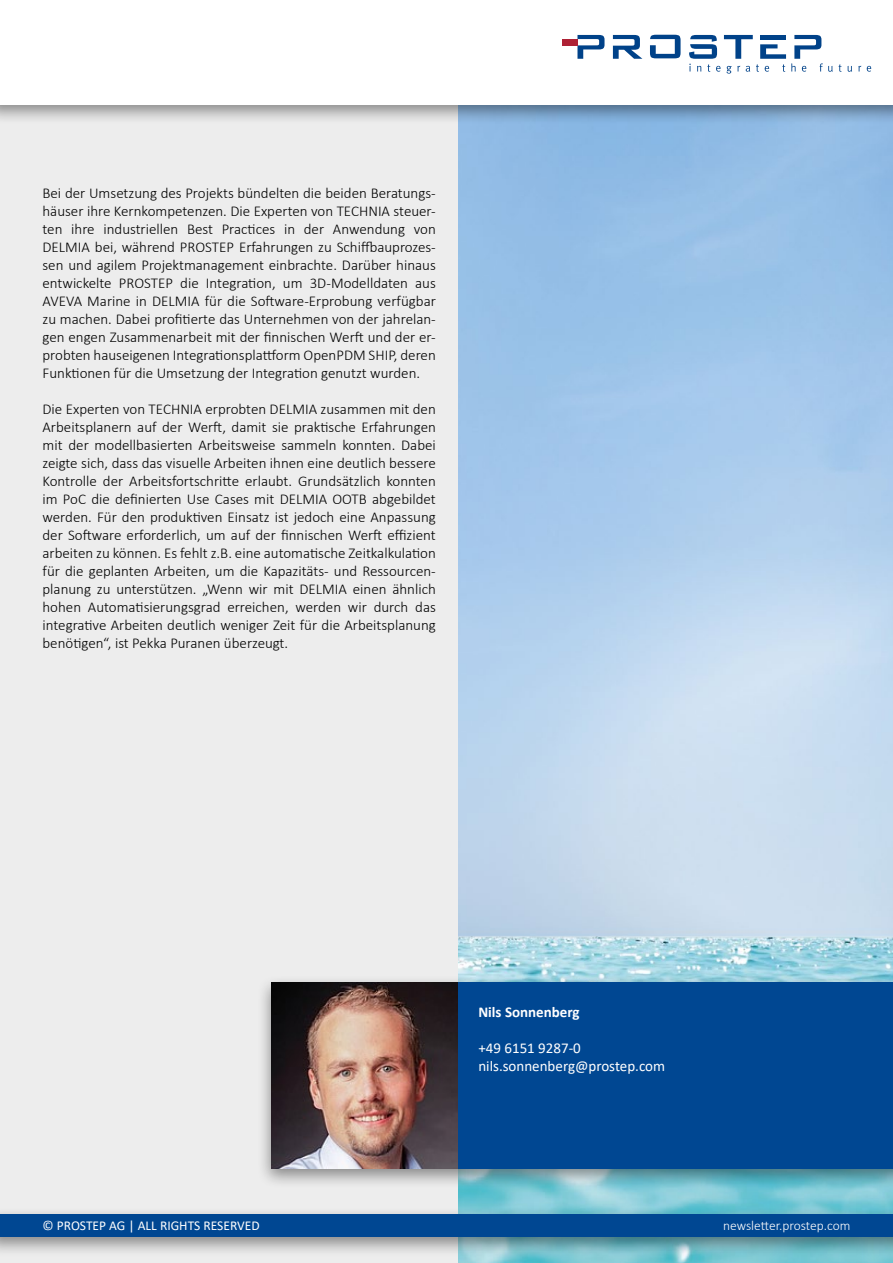
<style>
.page{position:relative;width:893px;height:1263px;background:#fff}
.page>*{position:absolute;margin:0;border:0;box-sizing:border-box;transform-origin:0 0}
.t1{font:300 15px/18px "Calibri";color:#000;text-align:justify}
.t2{font:15px/18px "Calibri";color:#fff}
.t3{font:700 15px "Calibri";color:#fff}
.t4{font:13.5px "Calibri";color:#fff}
.t5{font:300 13.5px "Calibri";color:#fff}
</style>
<div class="page">
<img style="left:457px;top:1189px;width:436px;height:74px">
<img style="left:457px;top:124px;width:436px;height:850px">
<div style="left:0;top:89px;width:457px;height:1174px;background:#ededed"></div>
<div style="left:257px;top:974px;width:636px;height:215px;background:#000;opacity:.43"></div>
<div style="left:271px;top:982px;width:622px;height:186px;background:#004792"></div>
<img style="left:271px;top:982px;width:186px;height:186px">
<div style="left:0;top:1206px;width:893px;height:51px;background:#000;opacity:.43"></div>
<div style="left:0;top:1214px;width:893px;height:23px;background:#004792"></div>
<div style="left:0;top:0;width:893px;height:124px;background:#000;opacity:.43"></div>
<div style="left:0;top:0;width:893px;height:104px;background:#fff"></div>
<svg style="left:650px;top:35px;width:31px;height:23px"></svg>
<svg style="left:577px;top:35px;width:27px;height:24px"></svg>
<svg style="left:613px;top:35px;width:29px;height:24px"></svg>
<div style="left:562px;top:39px;width:15px;height:6px;background:#ae2135"></div>
<svg style="left:839px;top:64px;width:3px;height:8px"></svg>
<svg style="left:848px;top:66px;width:4px;height:6px"></svg>
<svg style="left:858px;top:66px;width:3px;height:6px"></svg>
<svg style="left:867px;top:66px;width:4px;height:6px"></svg>
<svg style="left:689px;top:35px;width:144px;height:39px"></svg>
<hr style="left:760px;top:35px;width:26px;height:4px;background:#004289">
<p class="t1" style="left:43px;top:184px;width:395px">Bei der Umsetzung des Projekts bündelten die beiden Beratungs&shy;häuser ihre Kernkompetenzen. Die Experten von TECHNIA steuer&shy;ten ihre industriellen Best Practices in der Anwendung von DELMIA bei, während PROSTEP Erfahrungen zu Schiffbauprozes&shy;sen und agilem Projektmanagement einbrachte. Darüber hinaus entwickelte PROSTEP die Integration, um 3D-Modelldaten aus AVEVA Marine in DELMIA für die Software-Erprobung verfügbar zu machen. Dabei profitierte das Unternehmen von der jahrelan&shy;gen engen Zusammenarbeit mit der finnischen Werft und der er&shy;probten hauseigenen Integrationsplattform OpenPDM SHIP, deren Funktionen für die Umsetzung der Integration genutzt wurden.</p>
<p class="t1" style="left:43px;top:400px;width:395px">Die Experten von TECHNIA erprobten DELMIA zusammen mit den Arbeitsplanern auf der Werft, damit sie praktische Erfahrungen mit der modellbasierten Arbeitsweise sammeln konnten. Dabei zeigte sich, dass das visuelle Arbeiten ihnen eine deutlich bessere Kontrolle der Arbeitsfortschritte erlaubt. Grundsätzlich konnten im PoC die definierten Use Cases mit DELMIA OOTB abgebildet werden. Für den produktiven Einsatz ist jedoch eine Anpassung der Software erforderlich, um auf der finnischen Werft effizient arbeiten zu können. Es fehlt z.B. eine automatische Zeitkalkulation für die geplanten Arbeiten, um die Kapazitäts- und Ressourcen&shy;planung zu unterstützen. „Wenn wir mit DELMIA einen ähnlich hohen Automatisierungsgrad erreichen, werden wir durch das integrative Arbeiten deutlich weniger Zeit für die Arbeitsplanung benötigen“, ist Pekka Puranen überzeugt.</p>
<p class="t3" style="left:478px;top:1002px;width:103px">Nils Sonnenberg</p>
<p class="t2" style="left:478px;top:1039px;width:188px">+49 6151 9287-0 nils.sonnenberg@prostep.com</p>
<p class="t4" style="left:43px;top:1216px;width:219px">© PROSTEP AG | ALL RIGHTS RESERVED</p>
<p class="t5" style="left:723px;top:1217px;width:129px">newsletter.prostep.com</p>
</div>
